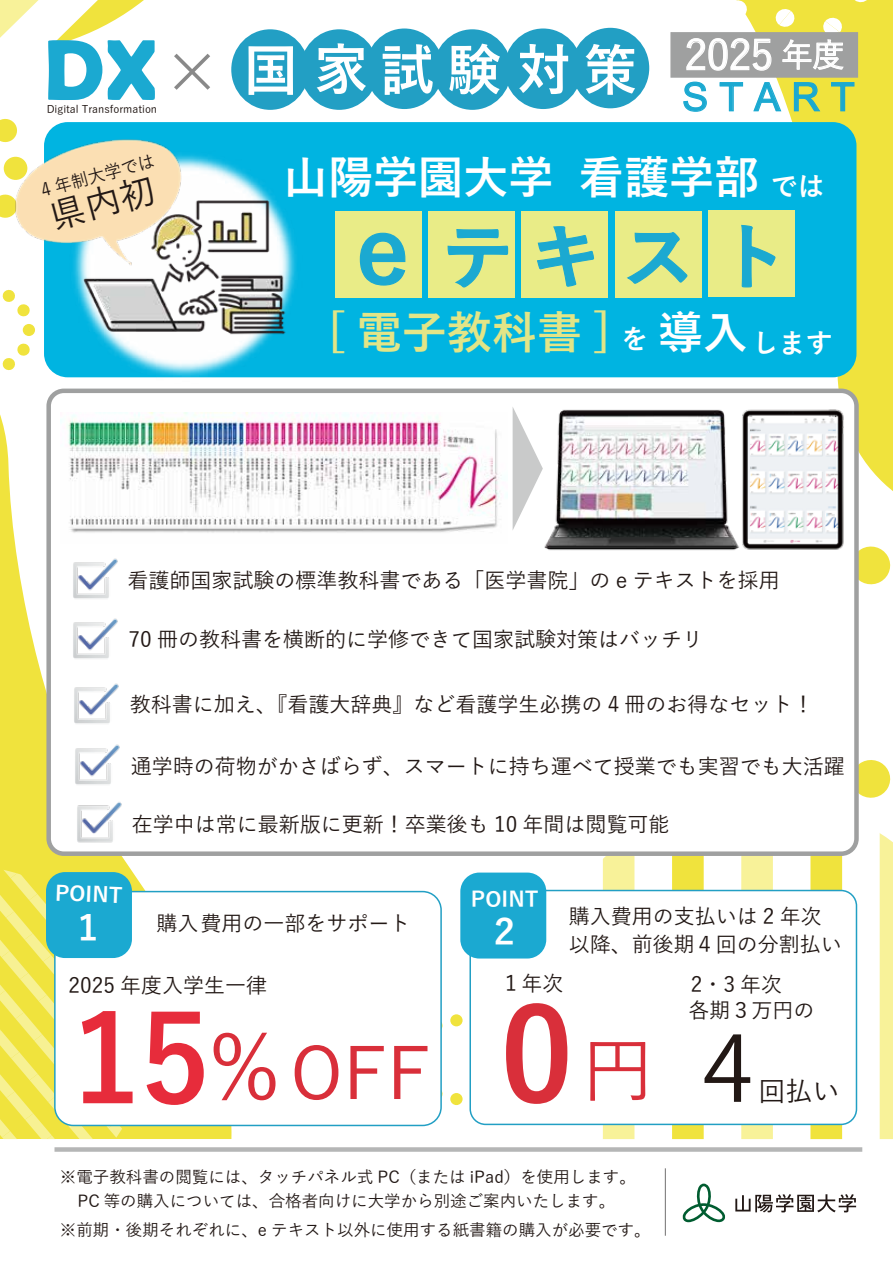
<style>
.page{position:relative;width:893px;height:1263px;background:#fff}
.page>*{position:absolute;margin:0;border:0;box-sizing:border-box;transform-origin:0 0}
.t1{font:700 127.5px "Yu Gothic";color:#d92f3a}
.t2{font:90px "Koz Go Pr 6 N";color:#221815}
.t3{font:700 86.85px "Berlin Sans FB Demi";color:#1ba9d1}
.t4{font:500 72px "Yu Gothic";color:#d92f3a}
.t5{font:700 72px "Yu Gothic";color:#1ba9d1}
.t6{font:500 72px "Yu Gothic";color:#898989}
.t7{font:700 55.35px "Yu Gothic";letter-spacing:.255em;color:#fff}
.t8{font:700 45px "Yu Gothic";color:#fff}
.t9{font:700 45px "Yu Gothic";color:#e2e587}
.t10{font:500 41.7px "Yu Gothic";color:#fff}
.t11{font:39.3px "Arial";color:#1ba9d1}
.t12{font:700 36px "Yu Gothic";color:#fff}
.t13{font:700 27px "Yu Gothic";color:#fff}
.t14{font:500 27px "Yu Gothic";color:#221815}
.t15{font:500 21px/28.8px "Yu Gothic";color:#221815}
.t16{font:700 21px "Yu Gothic";color:#fff}
.t17{font:500 18px "Yu Gothic";color:#221815;scale:.95 1}
.t18{font:500 16.5px/24.2px "Yu Gothic";color:#221815;text-align:center}
.t19{font:500 10.65px "Yu Gothic";color:#221815}
.s1{font-size:32.4px}
.s2{font-size:90px}
.s3{font-weight:700;font-size:120px;color:#e72c3b}
.s4{font-weight:500;font-size:72px}
</style>
<div class="page">
<svg style="left:0;top:324px;width:234px;height:815px;fill:#f0e33d"></svg>
<svg style="left:612px;top:0;width:281px;height:491px;fill:#f0e33d"></svg>
<svg style="left:0;top:869px;width:165px;height:270px;background:#f1e85e"></svg>
<svg style="left:0;top:194px;width:12px;height:24px"></svg>
<svg style="left:0;top:118px;width:17px;height:25px"></svg>
<div style="left:4px;top:157px;width:23px;height:23px;background:#f0e33d;border-radius:50%"></div>
<svg style="left:859px;top:760px;width:32px;height:38px"></svg>
<svg style="left:859px;top:546px;width:32px;height:39px"></svg>
<div style="left:450px;top:1093px;width:13px;height:12px;background:#f0e33d;border-radius:50%"></div>
<div style="left:450px;top:1014px;width:13px;height:12px;background:#f0e33d;border-radius:50%"></div>
<svg style="left:2px;top:343px;width:24px;height:28px"></svg>
<svg style="left:2px;top:289px;width:24px;height:28px"></svg>
<svg style="left:23px;top:324px;width:12px;height:12px"></svg>
<svg style="left:0;top:0;width:144px;height:47px"></svg>
<div style="left:603px;top:797px;width:31px;height:342px;background:#f8f299"></div>
<div style="left:672px;top:797px;width:32px;height:342px;background:#f0e33d"></div>
<div style="left:741px;top:797px;width:32px;height:342px;background:#f8f299"></div>
<div style="left:810px;top:797px;width:32px;height:342px;background:#f0e33d"></div>
<div style="left:880px;top:797px;width:13px;height:342px;background:#f8f299"></div>
<div style="left:49px;top:391px;width:807px;height:463px;background:#fff;border-radius:15px"></div>
<div style="left:46px;top:389px;width:813px;height:467px;border:4px solid #9fa0a0;border-radius:15px"></div>
<div style="left:55px;top:1147px;width:807px;height:5px;background:#b5b6b6"></div>
<div style="left:55px;top:891px;width:386px;height:234px;background:#fff;border-radius:19px"></div>
<div style="left:54px;top:891px;width:388px;height:235px;border:2px solid #229fc4;border-radius:19px"></div>
<div style="left:46px;top:872px;width:86px;height:86px;background:#1ba9d1;border-radius:19px"></div>
<div style="left:470px;top:890px;width:386px;height:234px;background:#fff;border-radius:15px"></div>
<div style="left:469px;top:890px;width:388px;height:235px;border:2px solid #229fc4;border-radius:15px"></div>
<div style="left:670px;top:32px;width:188px;height:46px;background:#9fa0a0;border:1px solid #9fa0a0"></div>
<svg style="left:735px;top:1194px;width:121px;height:18px"></svg>
<svg style="left:682px;top:1183px;width:43px;height:39px"></svg>
<div style="left:460px;top:872px;width:86px;height:86px;background:#1ba9d1;border-radius:19px"></div>
<div style="left:44px;top:122px;width:812px;height:255px;background:#00b4e1;border-radius:24px"></div>
<svg style="left:686px;top:0;width:205px;height:71px"></svg>
<svg style="left:683px;top:81px;width:24px;height:31px"></svg>
<svg style="left:719px;top:81px;width:25px;height:31px"></svg>
<svg style="left:752px;top:81px;width:30px;height:31px"></svg>
<svg style="left:793px;top:81px;width:28px;height:31px"></svg>
<svg style="left:830px;top:81px;width:25px;height:31px"></svg>
<svg style="left:513px;top:408px;width:20px;height:121px"></svg>
<img style="left:73px;top:558px;width:45px;height:101px">
<img style="left:75px;top:744px;width:45px;height:41px">
<img style="left:64px;top:802px;width:61px;height:52px">
<img style="left:74px;top:683px;width:45px;height:41px">
<img style="left:26px;top:305px;width:35px;height:118px">
<img style="left:12px;top:136px;width:30px;height:104px">
<div style="left:335px;top:211px;width:87px;height:87px;background:#e9ec87"></div>
<div style="left:428px;top:211px;width:87px;height:87px;background:#e9ec87"></div>
<div style="left:521px;top:211px;width:87px;height:87px;background:#e9ec87"></div>
<div style="left:615px;top:211px;width:87px;height:87px;background:#e9ec87"></div>
<div style="left:708px;top:210px;width:87px;height:87px;background:#e9ec87"></div>
<svg style="left:359px;top:232px;width:47px;height:54px"></svg>
<svg style="left:447px;top:229px;width:62px;height:59px"></svg>
<svg style="left:537px;top:226px;width:58px;height:61px"></svg>
<svg style="left:627px;top:232px;width:61px;height:52px"></svg>
<svg style="left:741px;top:224px;width:35px;height:64px"></svg>
<div style="left:365px;top:29px;width:78px;height:80px;background:#229fc4;border-radius:50%"></div>
<div style="left:433px;top:29px;width:78px;height:81px;background:#229fc4;border-radius:50%"></div>
<div style="left:504px;top:29px;width:78px;height:80px;background:#229fc4;border-radius:50%"></div>
<div style="left:231px;top:29px;width:78px;height:81px;background:#229fc4;border-radius:50%"></div>
<div style="left:300px;top:29px;width:78px;height:81px;background:#229fc4;border-radius:50%"></div>
<div style="left:571px;top:28px;width:78px;height:80px;background:#229fc4;border-radius:50%"></div>
<img style="left:752px;top:409px;width:92px;height:141px">
<img style="left:533px;top:409px;width:219px;height:142px">
<img style="left:61px;top:412px;width:440px;height:121px">
<img style="left:42px;top:106px;width:306px;height:306px">
<div style="left:50px;top:173px;width:106px;height:58px;background:#fbdfb3"></div>
<h3 class="t3" style="left:44px;top:20px;width:115px">DX</h3>
<p class="t19" style="left:47px;top:99px;width:112px">Digital Transformation</p>
<p class="t17" style="left:37px;top:174px;width:124px;rotate:-15deg">4 年制大学では</p>
<h3 class="t6" style="left:156px;top:6px;width:74px">×</h3>
<h3 class="t7" style="left:244px;top:39px;width:395px">国家試験対策</h3>
<h3 class="t10" style="left:684px;top:17px;width:162px">2025 <span class="s1">年度</span></h3>
<h3 class="t11" style="left:682px;top:70px;width:174px">S T A R T</h3>
<h3 class="t8" style="left:283px;top:152px;width:477px">山陽学園大学 看護学部</h3>
<p class="t13" style="left:770px;top:171px;width:55px">では</p>
<h3 class="t5" style="left:356px;top:217px;width:435px"><span class="s2">e</span> テキスト</h3>
<p class="t13" style="left:621px;top:324px;width:28px">を</p>
<p class="t13" style="left:752px;top:327px;width:82px">します</p>
<h3 class="t9" style="left:328px;top:307px;width:285px">[ 電子教科書 ]</h3>
<h3 class="t8" style="left:658px;top:307px;width:91px">導入</h3>
<p class="t15" style="left:127px;top:563px;width:654px">看護師国家試験の標準教科書である「医学書院」の e テキストを採用</p>
<p class="t15" style="left:129px;top:622px;width:576px">70 冊の教科書を横断的に学修できて国家試験対策はバッチリ</p>
<p class="t15" style="left:130px;top:687px;width:685px">教科書に加え、『看護大辞典』など看護学生必携の 4 冊のお得なセット！</p>
<p class="t15" style="left:131px;top:749px;width:716px">通学時の荷物がかさばらず、スマートに持ち運べて授業でも実習でも大活躍</p>
<p class="t15" style="left:132px;top:807px;width:539px">在学中は常に最新版に更新！卒業後も 10 年間は閲覧可能</p>
<p class="t16" style="left:55px;top:881px;width:69px;rotate:2deg">POINT</p>
<h3 class="t12" style="left:78px;top:908px;width:22px">1</h3>
<p class="t15" style="left:569px;top:899px;width:274px">購入費用の支払いは 2 年次以降、前後期４回の分割払い</p>
<p class="t16" style="left:471px;top:887px;width:69px">POINT</p>
<h3 class="t12" style="left:494px;top:911px;width:22px">2</h3>
<p class="t15" style="left:156px;top:906px;width:256px">購入費用の一部をサポート</p>
<p class="t15" style="left:68px;top:968px;width:200px">2025 年度入学生一律</p>
<h3 class="t4" style="left:72px;top:1007px;width:359px"><span class="s3">15</span><span class="s2">%</span>OFF</h3>
<p class="t15" style="left:500px;top:966px;width:64px">１年次</p>
<h1 class="t1" style="left:500px;top:983px;width:155px">0<span class="s4">円</span></h1>
<p class="t18" style="left:60px;top:1162px;width:577px">※電子教科書の閲覧には、タッチパネル式 PC（または iPad）を使用します。<br>PC 等の購入については、合格者向けに大学から別途ご案内いたします。</p>
<p class="t18" style="left:60px;top:1215px;width:592px">※前期・後期それぞれに、e テキスト以外に使用する紙書籍の購入が必要です。</p>
<p class="t15" style="left:691px;top:967px;width:93px">2・3 年次</p>
<p class="t15" style="left:688px;top:993px;width:128px">各期３万円の</p>
<h2 class="t2" style="left:703px;top:1018px;width:51px">4</h2>
<p class="t14" style="left:759px;top:1066px;width:82px">回払い</p>
</div>
